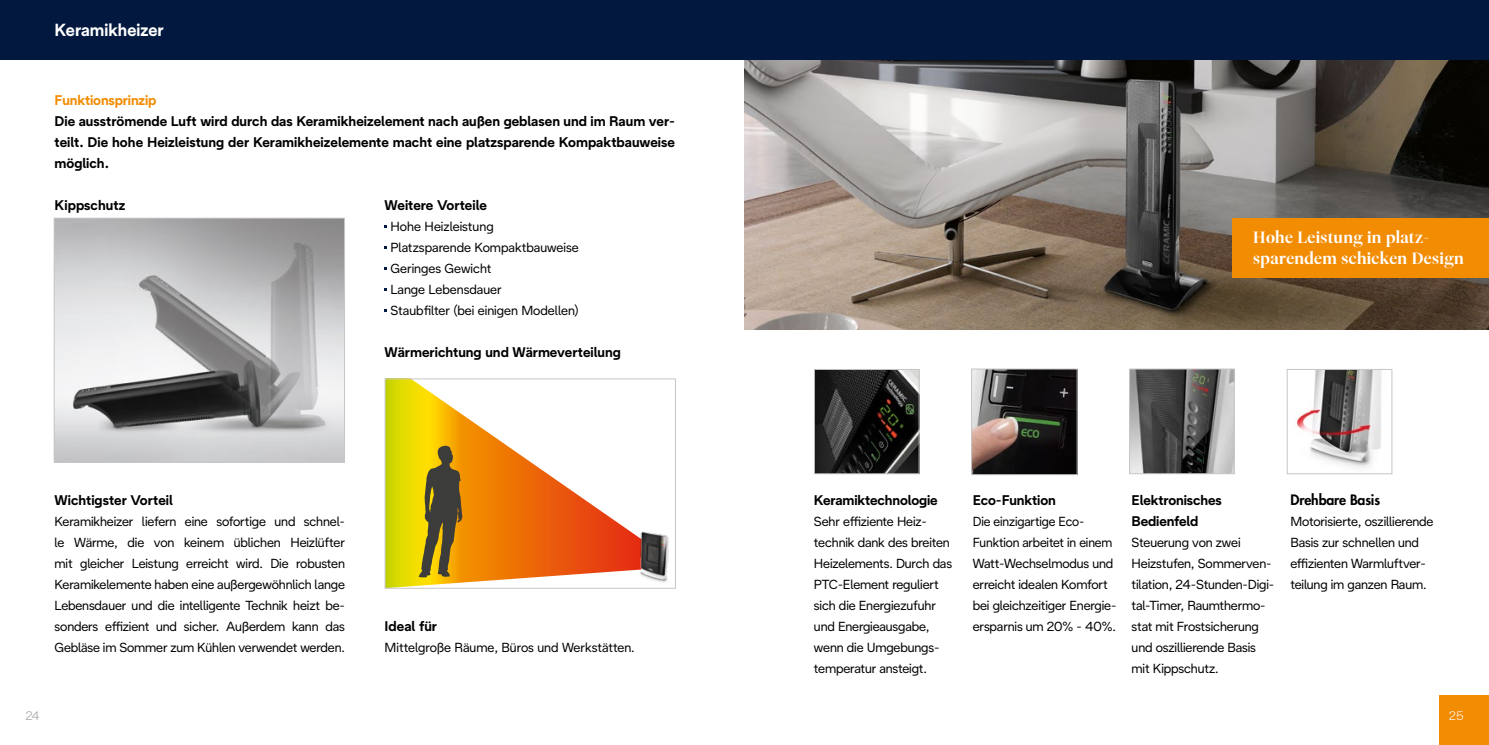
<style>
.page{position:relative;width:1489px;height:745px;background:#fff}
.page>*{position:absolute;margin:0;border:0;box-sizing:border-box;transform-origin:0 0}
.t1{font:700 17.5px/21px "De Longhi Serif";letter-spacing:.02em;color:#fff}
.t2{font:700 17.5px "De Longhi Sans";color:#fff}
.t3{font:700 14px/21px "De Longhi Sans";color:#000}
.t4{font:700 14px "De Longhi Sans";letter-spacing:-.01em;color:#f28c03}
.t5{font:800 14px "Futura Std";letter-spacing:-.01em;color:#000}
.t6{font:13.12px/21px "De Longhi Sans";letter-spacing:-.01em;color:#000}
.t7{font:300 12.25px "De Longhi Sans";color:#9d9d9c}
.t8{font:12.25px "Futura Std";color:#fff}
</style>
<div class="page">
<img style="left:744px;top:60px;width:744px;height:269px">
<div style="left:0;top:0;width:1488px;height:60px;background:#02183e"></div>
<svg style="left:386px;top:380px;width:241px;height:206px"></svg>
<div style="left:384px;top:378px;width:292px;height:210px;border:1px solid #c6c6c6"></div>
<img style="left:627px;top:527px;width:49px;height:58px">
<img style="left:1296px;top:371px;width:86px;height:97px">
<div style="left:1286px;top:369px;width:106px;height:105px;border:1px solid #c6c6c6"></div>
<img style="left:816px;top:371px;width:101px;height:101px">
<div style="left:814px;top:369px;width:105px;height:105px;border:1px solid #c6c6c6"></div>
<img style="left:1131px;top:370px;width:101px;height:102px">
<div style="left:1129px;top:368px;width:105px;height:106px;border:1px solid #c6c6c6"></div>
<img style="left:56px;top:219px;width:287px;height:241px">
<div style="left:54px;top:217px;width:291px;height:245px;border:1px solid #c6c6c6"></div>
<img style="left:973px;top:370px;width:102px;height:103px">
<div style="left:971px;top:368px;width:106px;height:107px;border:1px solid #c6c6c6"></div>
<div style="left:1439px;top:694px;width:49px;height:50px;background:#f28c03"></div>
<div style="left:1232px;top:218px;width:256px;height:59px;background:#f28c03"></div>
<h1 class="t2" style="left:55px;top:19px;width:111px">Keramikheizer</h1>
<p class="t4" style="left:55px;top:92px;width:103px">Funktionsprinzip</p>
<p class="t3" style="left:55px;top:110px;width:622px;text-align:justify">Die ausströmende Luft wird durch das Keramikheizelement nach außen geblasen und im Raum ver&shy;teilt. Die hohe Heizleistung der Keramikheizelemente macht eine platzsparende Kompaktbauweise möglich.</p>
<p class="t3" style="left:55px;top:194px;width:72px">Kippschutz</p>
<p class="t3" style="left:384px;top:194px;width:104px">Weitere Vorteile</p>
<p class="t6" style="left:390px;top:216px;width:190px">Hohe Heizleistung<br>Platzsparende Kompaktbauweise<br>Geringes Gewicht<br>Lange Lebensdauer<br>Staubfilter (bei einigen Modellen)</p>
<p class="t3" style="left:384px;top:341px;width:238px">Wärmerichtung und Wärmeverteilung</p>
<p class="t3" style="left:55px;top:488px;width:120px">Wichtigster Vorteil</p>
<p class="t6" style="left:55px;top:510px;width:292px;text-align:justify">Keramikheizer liefern eine sofortige und schnel&shy;le Wärme, die von keinem üblichen Heizlüfter mit gleicher Leistung erreicht wird. Die robusten Keramikelemente haben eine außergewöhnlich lange Lebensdauer und die intelligente Technik heizt be&shy;sonders effizient und sicher. Außerdem kann das Gebläse im Sommer zum Kühlen verwendet werden.</p>
<p class="t3" style="left:384px;top:614px;width:54px">Ideal für</p>
<p class="t6" style="left:384px;top:636px;width:252px">Mittelgroße Räume, Büros und Werkstätten.</p>
<h1 class="t1" style="left:1253px;top:226px;width:212px">Hohe Leistung in platz&shy;sparendem schicken Design</h1>
<p class="t3" style="left:814px;top:488px;width:125px">Keramiktechnologie</p>
<p class="t6" style="left:814px;top:510px;width:140px">Sehr effiziente Heiz&shy;technik dank des breiten<br>Heizelements. Durch das<br>PTC-Element reguliert sich die Energiezufuhr und Energieausgabe, wenn die Umgebungs&shy;temperatur ansteigt.</p>
<p class="t3" style="left:972px;top:488px;width:84px">Eco-Funktion</p>
<p class="t6" style="left:972px;top:510px;width:144px">Die einzigartige Eco-<br>Funktion arbeitet in einem<br>Watt-Wechselmodus und erreicht idealen Komfort bei gleichzeitiger Energie&shy;ersparnis um 20% - 40%.</p>
<p class="t3" style="left:1131px;top:488px;width:92px">Elektronisches<br>Bedienfeld</p>
<p class="t6" style="left:1131px;top:531px;width:144px">Steuerung von zwei<br>Heizstufen, Sommerven&shy;tilation, 24-Stunden-Digi&shy;tal-Timer, Raumthermo&shy;stat mit Frostsicherung und oszillierende Basis mit Kippschutz.</p>
<p class="t5" style="left:1290px;top:490px;width:91px">Drehbare Basis</p>
<p class="t6" style="left:1290px;top:510px;width:144px">Motorisierte, oszillierende<br>Basis zur schnellen und effizienten Warmluftver&shy;teilung im ganzen Raum.</p>
<p class="t7" style="left:26px;top:707px;width:15px">24</p>
<p class="t8" style="left:1449px;top:707px;width:17px">25</p>
</div>
